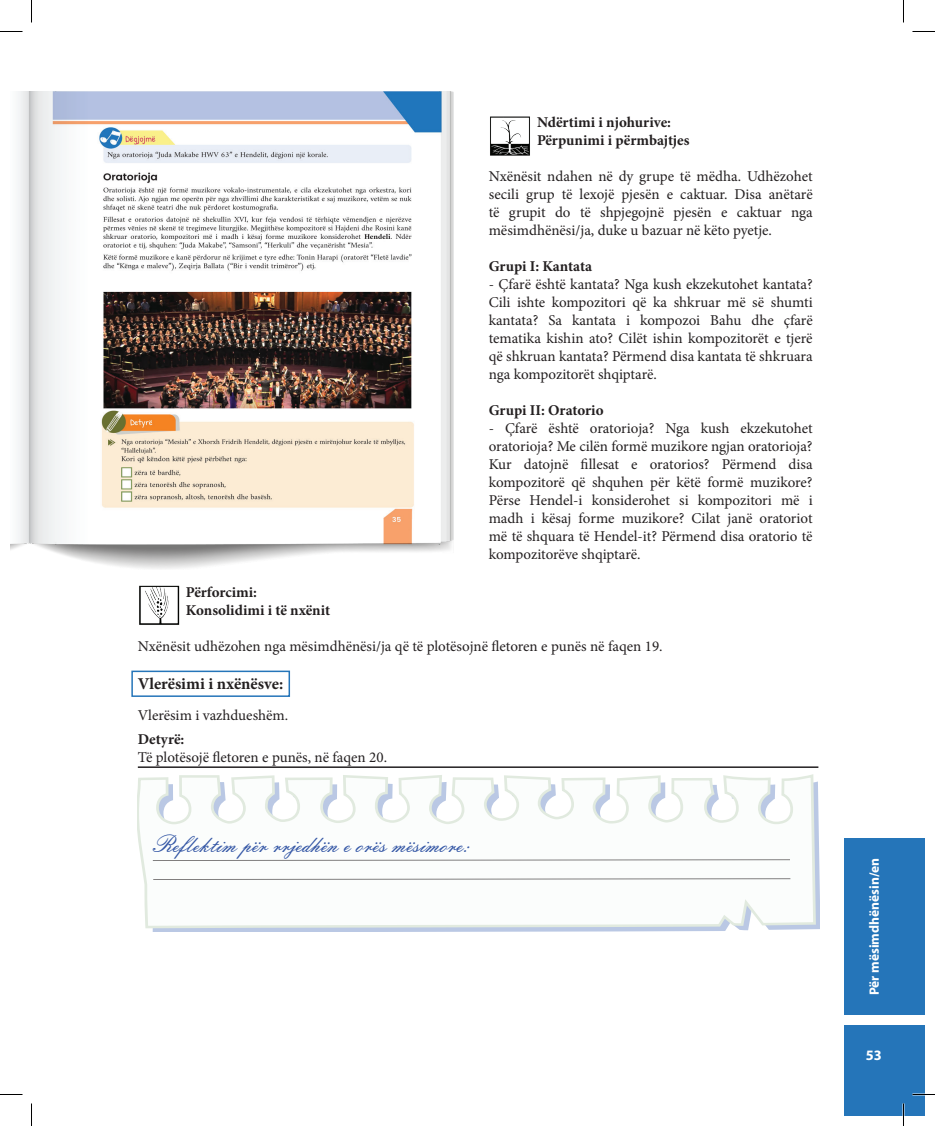
<style>
.page{position:relative;width:935px;height:1126px;background:#fff}
.page>*{position:absolute;margin:0;border:0;box-sizing:border-box;transform-origin:0 0}
.t1{font:24px "Embassy BT";color:#3356a5}
.t2{font:700 16.5px "Minion Pro";color:#231f20}
.t3{font:15px/18px "Minion Pro";color:#231f20;text-align:justify}
.t4{font:700 15px/18px "Minion Pro";color:#231f20}
.t5{font:700 14.4px "Myriad Pro";color:#fff}
.t6{font:700 13.5px "Myriad Pro";color:#fff}
</style>
<div class="page">
<img style="left:10px;top:91px;width:443px;height:478px">
<div style="left:844px;top:1025px;width:80px;height:91px;background:#2575b9"></div>
<div style="left:844px;top:838px;width:80px;height:177px;background:#2575b9"></div>
<img style="left:53px;top:91px;width:388px;height:456px">
<img style="left:490px;top:116px;width:40px;height:40px">
<img style="left:139px;top:585px;width:41px;height:40px">
<hr style="left:138px;top:766px;width:680px;height:2px;background:#231f20">
<svg style="left:146px;top:782px;width:673px;height:150px;background:#c4d0e8"></svg>
<svg style="left:138px;top:774px;width:678px;height:154px"></svg>
<svg style="left:153px;top:878px;width:637px;height:2px"></svg>
<svg style="left:153px;top:859px;width:637px;height:2px"></svg>
<div style="left:131px;top:671px;width:159px;height:26px;border:2px solid #2575b9"></div>
<hr style="left:902px;top:1103px;width:2px;height:23px;background:#fff">
<svg style="left:0;top:31px;width:22px;height:1px"></svg>
<svg style="left:912px;top:31px;width:23px;height:1px"></svg>
<svg style="left:0;top:1094px;width:22px;height:1px"></svg>
<svg style="left:912px;top:1094px;width:23px;height:1px"></svg>
<svg style="left:31px;top:0;width:1px;height:22px"></svg>
<svg style="left:31px;top:1103px;width:1px;height:23px"></svg>
<svg style="left:903px;top:0;width:1px;height:22px"></svg>
<svg style="left:903px;top:1103px;width:1px;height:23px"></svg>
<p class="t4" style="left:537px;top:113px;width:154px">Ndërtimi i njohurive:<br>Përpunimi i përmbajtjes</p>
<p class="t3" style="left:489px;top:168px;width:325px">Nxënësit ndahen në dy grupe të mëdha. Udhëzohet secili grup të lexojë pjesën e caktuar. Disa anëtarë të grupit do të shpjegojnë pjesën e caktuar nga mësimdhënësi/ja, duke u bazuar në këto pyetje.</p>
<p class="t4" style="left:489px;top:257px;width:105px">Grupi I: Kantata</p>
<p class="t3" style="left:489px;top:276px;width:325px">- Çfarë është kantata? Nga kush ekzekutohet kantata?<br>Cili ishte kompozitori që ka shkruar më së shumti kantata? Sa kantata i kompozoi Bahu dhe çfarë tematika kishin ato? Cilët ishin kompozitorët e tjerë që shkruan kantata? Përmend disa kantata të shkruara nga kompozitorët shqiptarë.</p>
<p class="t4" style="left:489px;top:401px;width:116px">Grupi II: Oratorio</p>
<p class="t3" style="left:489px;top:420px;width:325px">- Çfarë është oratorioja? Nga kush ekzekutohet oratorioja? Me cilën formë muzikore ngjan oratorioja?<br>Kur datojnë fillesat e oratorios? Përmend disa kompozitorë që shquhen për këtë formë muzikore?<br>Përse Hendel-i konsiderohet si kompozitori më i madh i kësaj forme muzikore? Cilat janë oratoriot më të shquara të Hendel-it? Përmend disa oratorio të kompozitorëve shqiptarë.</p>
<p class="t4" style="left:186px;top:583px;width:146px">Përforcimi:<br>Konsolidimi i të nxënit</p>
<p class="t3" style="left:138px;top:637px;width:526px">Nxënësit udhëzohen nga mësimdhënësi/ja që të plotësojnë fletoren e punës në faqen 19.</p>
<p class="t2" style="left:138px;top:672px;width:147px">Vlerësimi i nxënësve:</p>
<p class="t3" style="left:138px;top:706px;width:152px">Vlerësim i vazhdueshëm.</p>
<p class="t4" style="left:138px;top:730px;width:48px">Detyrë:</p>
<p class="t3" style="left:138px;top:748px;width:251px">Të plotësojë fletoren e punës, në faqen 20.</p>
<h1 class="t1" style="left:153px;top:829px;width:318px">Reflektim për rrjedhën e orës mësimore:</h1>
<p class="t6" style="left:865px;top:995px;width:139px;rotate:-90deg">Për mësimdhënësin/en</p>
<p class="t5" style="left:866px;top:1045px;width:17px">53</p>
</div>
